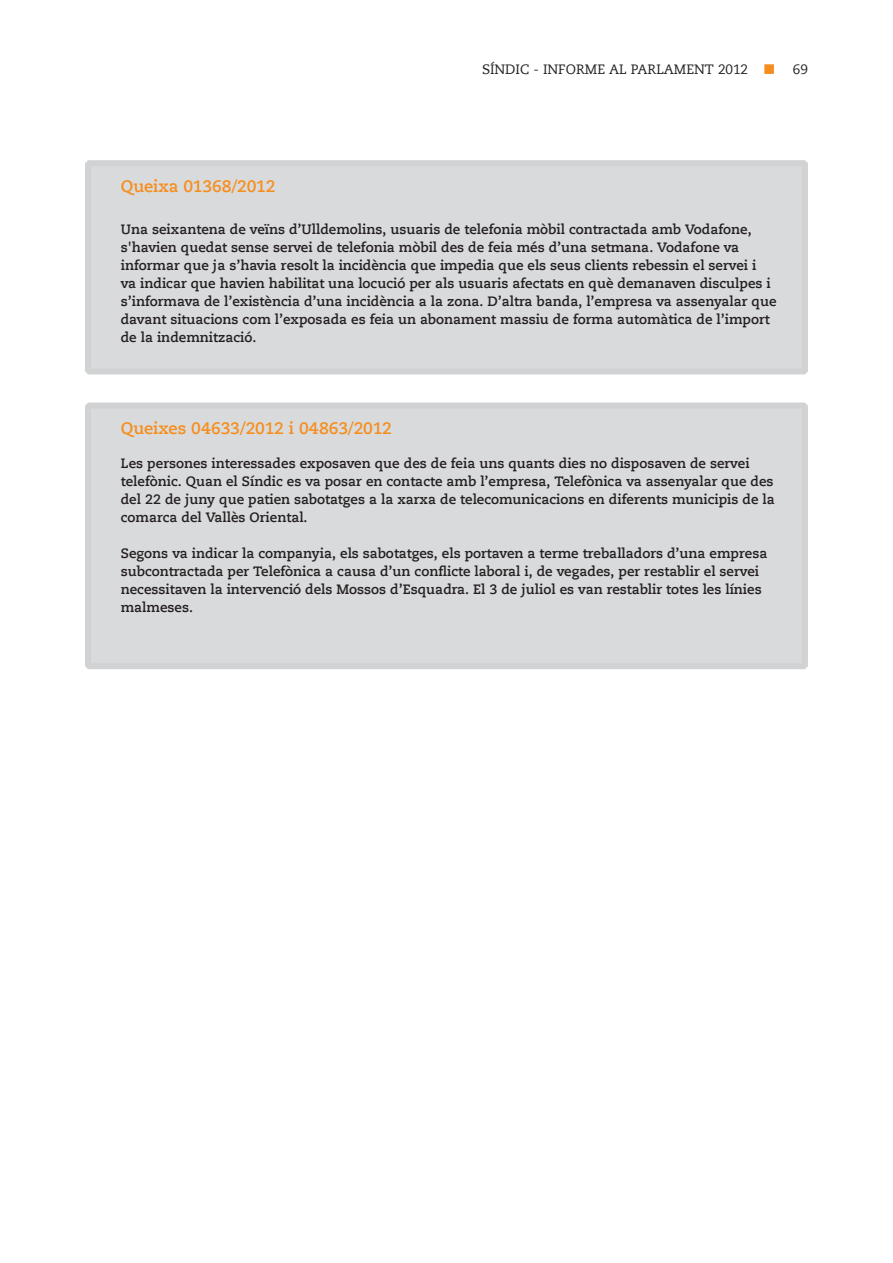
<style>
.page{position:relative;width:893px;height:1263px;background:#fff}
.page>*{position:absolute;margin:0;border:0;box-sizing:border-box;transform-origin:0 0}
.t1{font:700 16.5px "Caecilia LT";letter-spacing:-.01em;color:#f68e1e}
.t2{font:700 13.5px/18px "Caecilia LT";color:#231f20}
.t3{font:13.5px "Caecilia LT";color:#231f20}
</style>
<div class="page">
<div style="left:764px;top:64px;width:10px;height:10px;background:#f68e1e;border:2px solid #f68e1e"></div>
<div style="left:88px;top:163px;width:717px;height:208px;background:#d9dadc"></div>
<div style="left:85px;top:160px;width:723px;height:214px;border:6px solid #d1d2d4"></div>
<div style="left:88px;top:406px;width:717px;height:260px;background:#d9dadc"></div>
<div style="left:85px;top:403px;width:723px;height:266px;border:6px solid #d1d2d4"></div>
<p class="t3" style="left:482px;top:62px;width:267px">SÍNDIC - INFORME AL PARLAMENT 2012</p>
<p class="t3" style="left:793px;top:62px;width:17px">69</p>
<p class="t1" style="left:121px;top:176px;width:156px">Queixa 01368/2012</p>
<p class="t2" style="left:121px;top:221px;width:657px">Una seixantena de veïns d’Ulldemolins, usuaris de telefonia mòbil contractada amb Vodafone, s'havien quedat sense servei de telefonia mòbil des de feia més d’una setmana. Vodafone va informar que ja s’havia resolt la incidència que impedia que els seus clients rebessin el servei i<br>va indicar que havien habilitat una locució per als usuaris afectats en què demanaven disculpes i s’informava de l’existència d’una incidència a la zona. D’altra banda, l’empresa va assenyalar que davant situacions com l’exposada es feia un abonament massiu de forma automàtica de l’import de la indemnització.</p>
<p class="t1" style="left:121px;top:418px;width:273px">Queixes 04633/2012 i 04863/2012</p>
<p class="t2" style="left:121px;top:455px;width:655px">Les persones interessades exposaven que des de feia uns quants dies no disposaven de servei telefònic. Quan el Síndic es va posar en contacte amb l’empresa, Telefònica va assenyalar que des del 22 de juny que patien sabotatges a la xarxa de telecomunicacions en diferents municipis de la comarca del Vallès Oriental.</p>
<p class="t2" style="left:121px;top:545px;width:648px">Segons va indicar la companyia, els sabotatges, els portaven a terme treballadors d’una empresa subcontractada per Telefònica a causa d’un conflicte laboral i, de vegades, per restablir el servei necessitaven la intervenció dels Mossos d’Esquadra. El 3 de juliol es van restablir totes les línies malmeses.</p>
</div>
